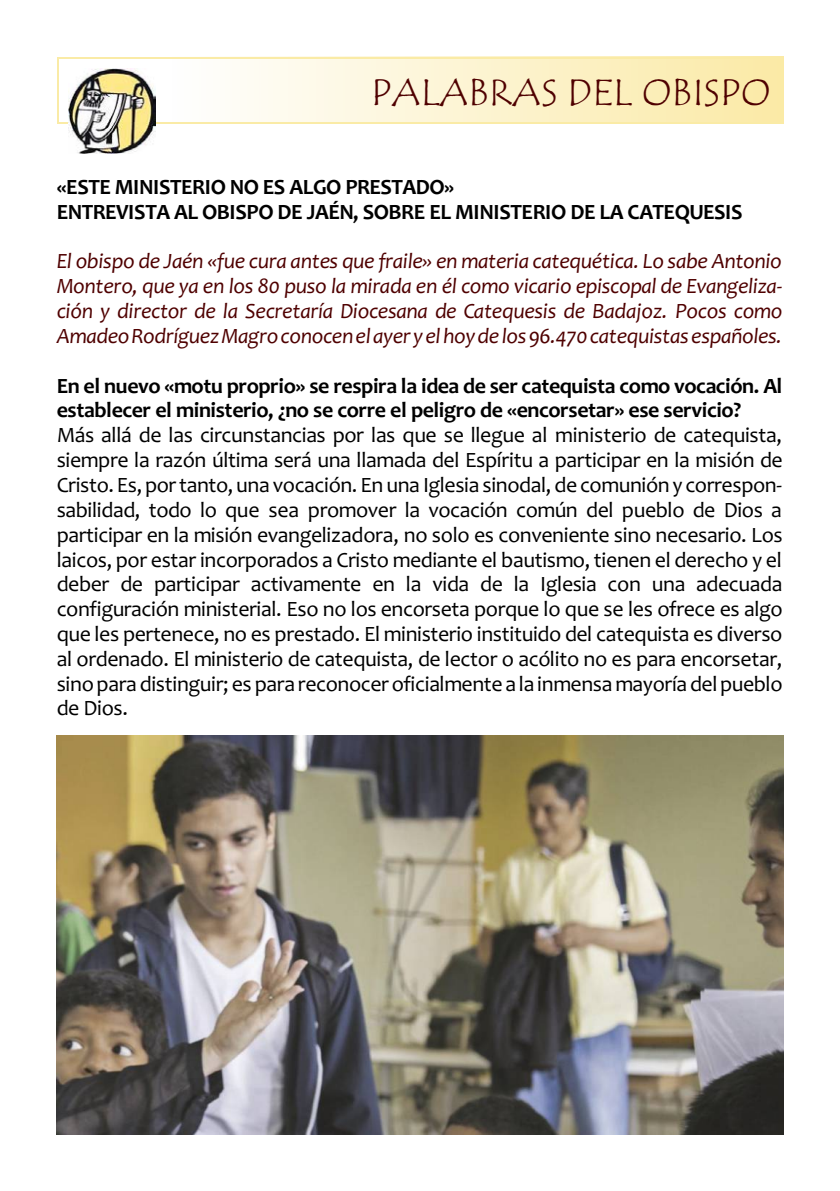
<style>
.page{position:relative;width:840px;height:1191px;background:#fff}
.page>*{position:absolute;margin:0;border:0;box-sizing:border-box;transform-origin:0 0}
.t1{font:38px "Tempus Sans ITC";letter-spacing:.005em;color:#4f0000}
.t2{font:22px/24.8px "Candara";letter-spacing:-.02em;color:#000;text-align:justify}
.t3{font:italic 22px/24.8px "Candara";letter-spacing:-.015em;color:#4f0000;text-align:justify}
.t4{font:700 22px/24.8px "Candara";letter-spacing:-.02em;color:#000}
</style>
<div class="page">
<hr style="left:57px;top:57px;width:1px;height:67px;background:#faeba6">
<hr style="left:57px;top:57px;width:113px;height:1px;background:#faeba6">
<hr style="left:57px;top:122px;width:113px;height:2px;background:#faeba6">
<hr style="left:780px;top:57px;width:2px;height:67px;background:#faeba6">
<hr style="left:171px;top:57px;width:611px;height:1px;background:#faeba6">
<hr style="left:171px;top:122px;width:611px;height:2px;background:#faeba6">
<img style="left:57px;top:735px;width:726px;height:399px">
<img style="left:69px;top:69px;width:86px;height:85px">
<h1 class="t1" style="left:371px;top:72px;width:401px">PALABRAS DEL OBISPO</h1>
<p class="t4" style="left:57px;top:176px;width:687px">«ESTE MINISTERIO NO ES ALGO PRESTADO»<br>ENTREVISTA AL OBISPO DE JAÉN, SOBRE EL MINISTERIO DE LA CATEQUESIS</p>
<p class="t3" style="left:57px;top:251px;width:727px">El obispo de Jaén «fue cura antes que fraile» en materia catequética. Lo sabe Antonio Montero, que ya en los 80 puso la mirada en él como vicario episcopal de Evangeliza&shy;ción y director de la Secretaría Diocesana de Catequesis de Badajoz. Pocos como Amadeo Rodríguez Magro conocen el ayer y el hoy de los 96.470 catequistas españoles.</p>
<p class="t4" style="left:57px;top:375px;width:726px">En el nuevo «motu proprio» se respira la idea de ser catequista como vocación. Al establecer el ministerio, ¿no se corre el peligro de «encorsetar» ese servicio?</p>
<p class="t2" style="left:57px;top:425px;width:727px">Más allá de las circunstancias por las que se llegue al ministerio de catequista, siempre la razón última será una llamada del Espíritu a participar en la misión de Cristo. Es, por tanto, una vocación. En una Iglesia sinodal, de comunión y correspon&shy;sabilidad, todo lo que sea promover la vocación común del pueblo de Dios a participar en la misión evangelizadora, no solo es conveniente sino necesario. Los laicos, por estar incorporados a Cristo mediante el bautismo, tienen el derecho y el deber de participar activamente en la vida de la Iglesia con una adecuada configuración ministerial. Eso no los encorseta porque lo que se les ofrece es algo que les pertenece, no es prestado. El ministerio instituido del catequista es diverso al ordenado. El ministerio de catequista, de lector o acólito no es para encorsetar, sino para distinguir; es para reconocer oficialmente a la inmensa mayoría del pueblo de Dios.</p>
</div>
